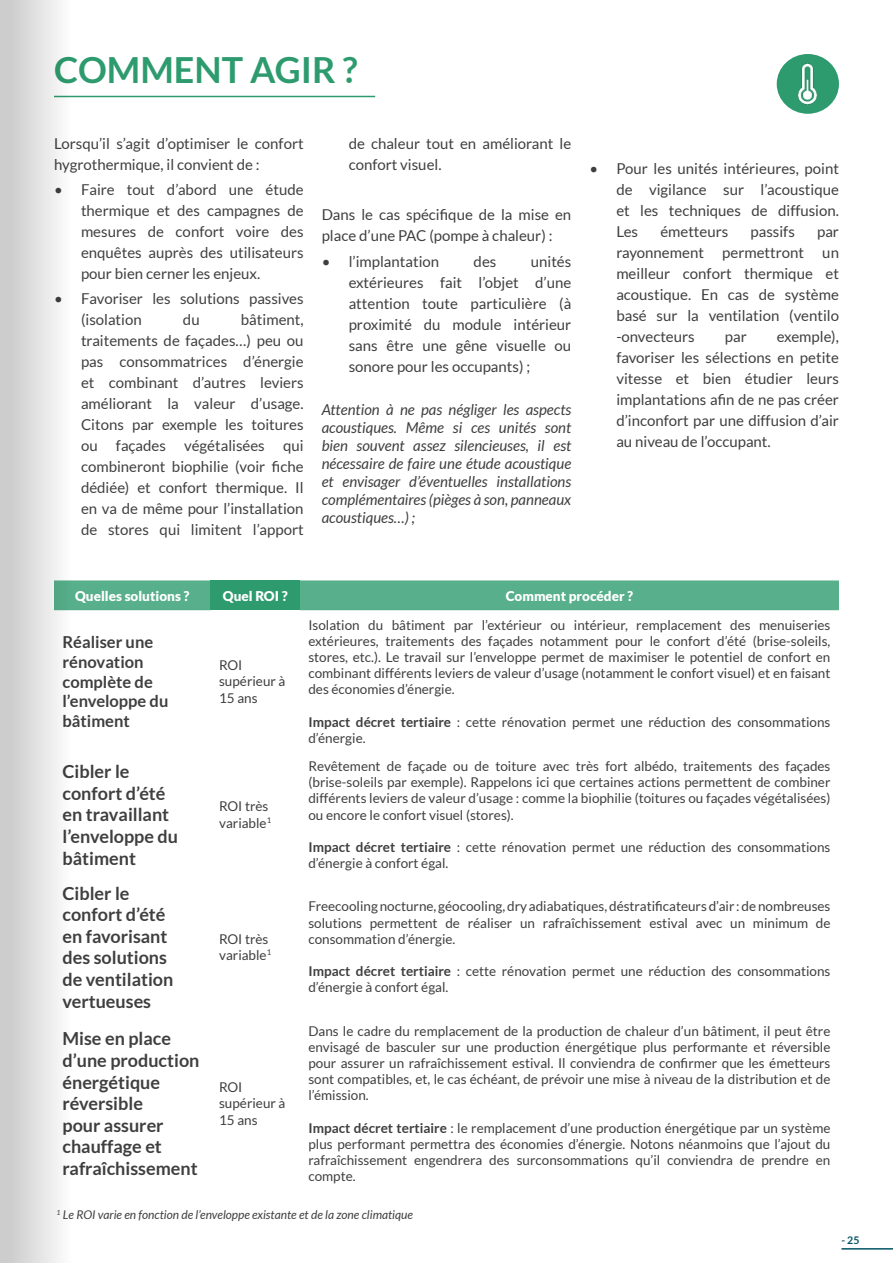
<style>
.page{position:relative;width:893px;height:1263px;background:#fff}
.page>*{position:absolute;margin:0;border:0;box-sizing:border-box;transform-origin:0 0}
.t1{font:700 36px "Lato";color:#2d9b6e}
.t2{font:700 18px/21.6px "Lato";color:#3f3f40}
.t3{font:700 16.5px/19.8px "Lato";color:#3f3f40}
.t4{font:15px/21px "Lato";color:#3f3f40;text-align:justify}
.t5{font:italic 15px/18px "Lato";color:#3f3f40;text-align:justify}
.t6{font:13.5px/16.2px "Lato";color:#3f3f40}
.t7{font:900 13.5px "Lato";color:#fff}
.t8{font:italic 12px "Lato";color:#3f3f40}
.t9{font:700 10.5px "Lato";color:#005364}
.s1{font-weight:700}
</style>
<div class="page">
<hr style="left:54px;top:96px;width:321px;height:1px;background:#2d9b6e">
<div style="left:85px;top:580px;width:754px;height:30px;background:#57af8b"></div>
<div style="left:211px;top:580px;width:89px;height:30px;background:#2d9b6e"></div>
<div style="left:0;top:0;width:85px;height:1263px;background:linear-gradient(to right,#c9c8c8,#fff)"></div>
<div style="left:777px;top:54px;width:62px;height:60px;background:#2d9b6e;border-radius:50%"></div>
<img style="left:786px;top:62px;width:31px;height:44px">
<hr style="left:841px;top:1248px;width:52px;height:1px;background:#005364">
<h1 class="t1" style="left:54px;top:49px;width:305px">COMMENT AGIR ?</h1>
<p class="t4" style="left:54px;top:133px;width:251px">Lorsqu’il s’agit d’optimiser le confort hygrothermique, il convient de :</p>
<p class="t4" style="left:81px;top:179px;width:224px;text-indent:-27px">• Faire tout d’abord une étude thermique et des campagnes de mesures de confort voire des enquêtes auprès des utilisateurs pour bien cerner les enjeux.</p>
<p class="t4" style="left:81px;top:288px;width:224px;text-indent:-27px">• Favoriser les solutions passives (isolation</p>
<p class="t4" style="left:81px;top:309px;width:224px;text-indent:160px">bâtiment, traitements de façades…) peu ou pas consommatrices d’énergie et combinant d’autres leviers améliorant la valeur d’usage.<br>Citons par exemple les toitures ou façades végétalisées qui combineront biophilie (voir fiche dédiée) et confort thermique. Il en va de même pour l’installation de stores qui limitent l’apport</p>
<p class="t4" style="left:183px;top:309px;width:18px">du</p>
<p class="t4" style="left:349px;top:133px;width:224px">de chaleur tout en améliorant le confort visuel.</p>
<p class="t4" style="left:322px;top:204px;width:251px">Dans le cas spécifique de la mise en place d’une PAC (pompe à chaleur) :</p>
<p class="t4" style="left:322px;top:250px;width:119px">• l’implantation</p>
<p class="t4" style="left:474px;top:250px;width:24px">des</p>
<p class="t4" style="left:349px;top:250px;width:224px;text-indent:182px">unités extérieures fait l’objet d’une attention toute particulière (à proximité du module intérieur sans être une gêne visuelle ou sonore pour les occupants) ;</p>
<p class="t5" style="left:322px;top:401px;width:251px">Attention à ne pas négliger les aspects acoustiques. Même si ces unités sont bien souvent assez silencieuses, il est nécessaire de faire une étude acoustique et envisager d’éventuelles installations complémentaires (pièges à son, panneaux acoustiques…) ;</p>
<p class="t4" style="left:616px;top:158px;width:224px;text-indent:-27px">• Pour les unités intérieures, point de vigilance sur l’acoustique et les techniques de diffusion.<br>Les</p>
<p class="t4" style="left:660px;top:221px;width:69px">émetteurs</p>
<p class="t4" style="left:750px;top:221px;width:46px">passifs</p>
<p class="t4" style="left:616px;top:221px;width:224px;text-indent:201px">par rayonnement permettront un meilleur confort thermique et acoustique. En cas de système basé sur la ventilation (ventilo -onvecteurs</p>
<p class="t4" style="left:616px;top:326px;width:224px;text-indent:161px">exemple), favoriser les sélections en petite vitesse et bien étudier leurs implantations afin de ne pas créer d’inconfort par une diffusion d’air au niveau de l’occupant.</p>
<p class="t4" style="left:725px;top:326px;width:23px">par</p>
<p class="t7" style="left:75px;top:588px;width:116px">Quelles solutions ?</p>
<p class="t7" style="left:223px;top:588px;width:66px">Quel ROI ?</p>
<p class="t7" style="left:506px;top:588px;width:129px">Comment procéder ?</p>
<p class="t3" style="left:63px;top:632px;width:107px">Réaliser une rénovation complète de l’enveloppe du bâtiment</p>
<p class="t6" style="left:308px;top:616px;width:524px;text-align:justify">Isolation du bâtiment par l’extérieur ou intérieur, remplacement des menuiseries extérieures, traitements des façades notamment pour le confort d’été (brise-soleils, stores, etc.). Le travail sur l’enveloppe permet de maximiser le potentiel de confort en combinant différents leviers de valeur d’usage (notamment le confort visuel) et en faisant des économies d’énergie.</p>
<p class="t6" style="left:308px;top:714px;width:524px"><span class="s1">Impact décret tertiaire</span> : cette rénovation permet une réduction des consommations d’énergie.</p>
<p class="t6" style="left:219px;top:657px;width:68px">ROI supérieur à<br>15 ans</p>
<h2 class="t2" style="left:63px;top:760px;width:117px">Cibler le confort d’été en travaillant l’enveloppe du bâtiment</h2>
<h2 class="t2" style="left:63px;top:882px;width:112px">Cibler le confort d’été en favorisant des solutions de ventilation vertueuses</h2>
<p class="t6" style="left:219px;top:798px;width:54px">ROI très variable<sup>1</sup></p>
<p class="t6" style="left:219px;top:931px;width:54px">ROI très variable<sup>1</sup></p>
<p class="t6" style="left:308px;top:758px;width:524px;text-align:justify">Revêtement de façade ou de toiture avec très fort albédo, traitements des façades (brise-soleils par exemple). Rappelons ici que certaines actions permettent de combiner différents leviers de valeur d’usage : comme la biophilie (toitures ou façades végétalisées) ou encore le confort visuel (stores).</p>
<p class="t6" style="left:308px;top:839px;width:524px"><span class="s1">Impact décret tertiaire</span> : cette rénovation permet une réduction des consommations d’énergie à confort égal.</p>
<p class="t6" style="left:308px;top:898px;width:524px;text-align:justify">Freecooling nocturne, géocooling, dry adiabatiques, déstratificateurs d’air : de nombreuses solutions permettent de réaliser un rafraîchissement estival avec un minimum de consommation d’énergie.</p>
<p class="t6" style="left:308px;top:963px;width:524px"><span class="s1">Impact décret tertiaire</span> : cette rénovation permet une réduction des consommations d’énergie à confort égal.</p>
<p class="t6" style="left:308px;top:1022px;width:524px;text-align:justify">Dans le cadre du remplacement de la production de chaleur d’un bâtiment, il peut être envisagé de basculer sur une production énergétique plus performante et réversible pour assurer un rafraîchissement estival. Il conviendra de confirmer que les émetteurs sont compatibles, et, le cas échéant, de prévoir une mise à niveau de la distribution et de l’émission.</p>
<p class="t6" style="left:308px;top:1120px;width:524px;text-align:justify"><span class="s1">Impact décret tertiaire</span> : le remplacement d’une production énergétique par un système plus performant permettra des économies d’énergie. Notons néanmoins que l’ajout du rafraîchissement engendrera des surconsommations qu’il conviendra de prendre en compte.</p>
<p class="t8" style="left:57px;top:1207px;width:358px"><sup>1</sup> Le ROI varie en fonction de l’enveloppe existante et de la zone climatique</p>
<h2 class="t2" style="left:63px;top:1028px;width:138px">Mise en place d’une production énergétique réversible<br>pour assurer chauffage et rafraîchissement</h2>
<p class="t6" style="left:219px;top:1079px;width:68px">ROI supérieur à<br>15 ans</p>
<p class="t9" style="left:841px;top:1234px;width:19px">- 25</p>
</div>
